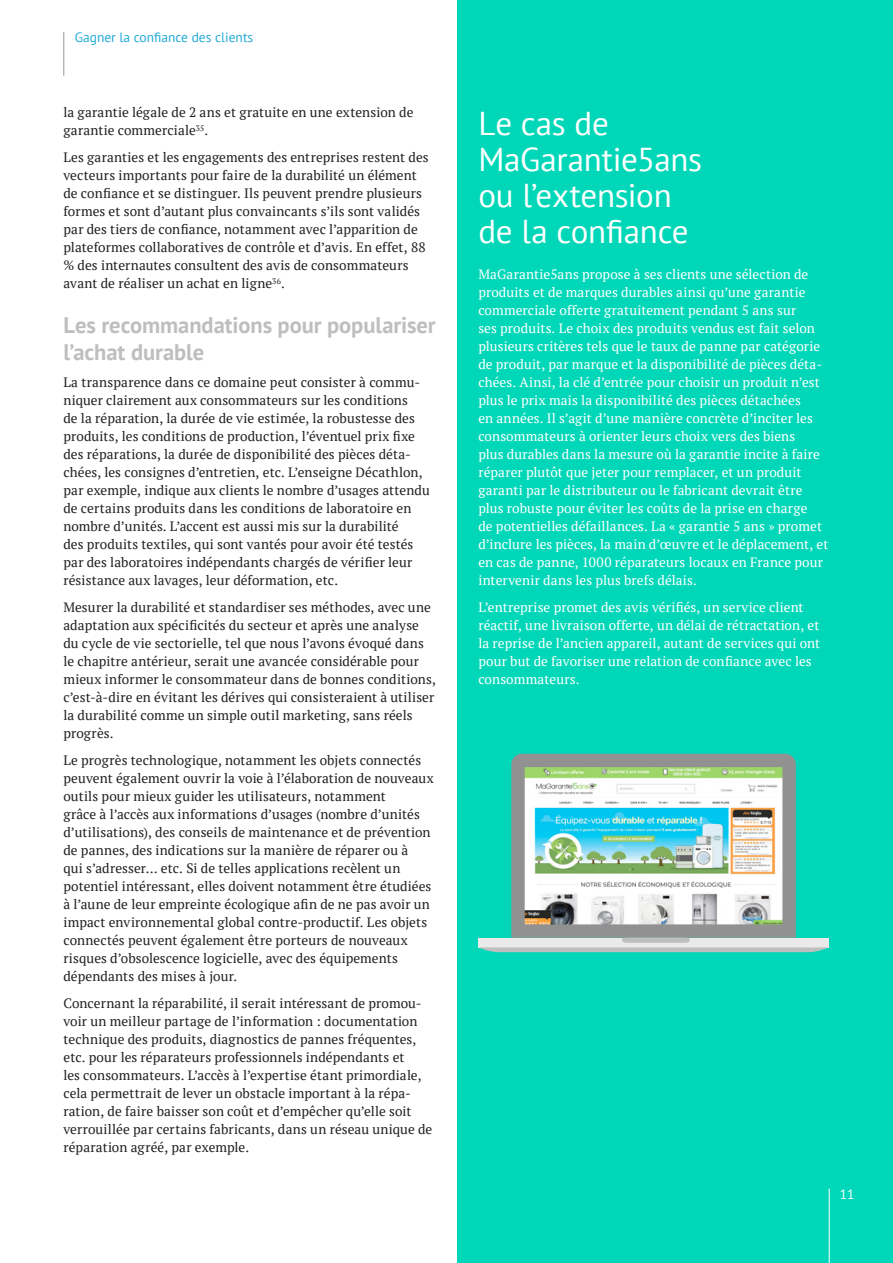
<style>
.page{position:relative;width:893px;height:1263px;background:#fff}
.page>*{position:absolute;margin:0;border:0;box-sizing:border-box;transform-origin:0 0}
.t1{font:33px/36px "PT Sans";letter-spacing:-.01em;color:#fff}
.t2{font:700 22.5px/27px "PT Sans";letter-spacing:-.005em;color:#bcbec0}
.t3{font:13.5px/18px "PT Serif";letter-spacing:.005em;color:#231f20}
.t4{font:13.5px/18px "PT Serif";letter-spacing:.005em;color:#fff}
.t5{font:13.5px "PT Sans";color:#1fa9d8}
.t6{font:13.5px "PT Sans";color:#fff}
</style>
<div class="page">
<div style="left:457px;top:0;width:436px;height:1263px;background:#00d7b8"></div>
<svg style="left:511px;top:754px;width:285px;height:184px;background:#b1cbc4"></svg>
<svg style="left:478px;top:938px;width:351px;height:14px;background:#d6d9d9"></svg>
<hr style="left:63px;top:32px;width:1px;height:44px;background:#949698">
<hr style="left:829px;top:1188px;width:1px;height:75px;background:#fff">
<p class="t5" style="left:75px;top:29px;width:180px">Gagner la confiance des clients</p>
<p class="t3" style="left:63px;top:103px;width:352px">la garantie légale de 2 ans et gratuite en une extension de garantie commerciale<sup>35</sup>.</p>
<p class="t3" style="left:63px;top:148px;width:367px">Les garanties et les engagements des entreprises restent des vecteurs importants pour faire de la durabilité un élément de confiance et se distinguer. Ils peuvent prendre plusieurs formes et sont d’autant plus convaincants s’ils sont validés par des tiers de confiance, notamment avec l’apparition de plateformes collaboratives de contrôle et d’avis. En effet, 88 % des internautes consultent des avis de consommateurs avant de réaliser un achat en ligne<sup>36</sup>.</p>
<h2 class="t2" style="left:63px;top:311px;width:374px">Les recommandations pour populariser l’achat durable</h2>
<p class="t3" style="left:63px;top:373px;width:368px">La transparence dans ce domaine peut consister à commu&shy;niquer clairement aux consommateurs sur les conditions<br>de la réparation, la durée de vie estimée, la robustesse des produits, les conditions de production, l’éventuel prix fixe des réparations, la durée de disponibilité des pièces déta&shy;chées, les consignes d’entretien, etc. L’enseigne Décathlon, par exemple, indique aux clients le nombre d’usages attendu de certains produits dans les conditions de laboratoire en nombre d’unités. L’accent est aussi mis sur la durabilité<br>des produits textiles, qui sont vantés pour avoir été testés par des laboratoires indépendants chargés de vérifier leur résistance aux lavages, leur déformation, etc.</p>
<p class="t3" style="left:63px;top:598px;width:374px">Mesurer la durabilité et standardiser ses méthodes, avec une adaptation aux spécificités du secteur et après une analyse du cycle de vie sectorielle, tel que nous l’avons évoqué dans le chapitre antérieur, serait une avancée considérable pour mieux informer le consommateur dans de bonnes conditions, c’est-à-dire en évitant les dérives qui consisteraient à utiliser la durabilité comme un simple outil marketing, sans réels progrès.</p>
<p class="t3" style="left:63px;top:751px;width:372px">Le progrès technologique, notamment les objets connectés peuvent également ouvrir la voie à l’élaboration de nouveaux outils pour mieux guider les utilisateurs, notamment<br>grâce à l’accès aux informations d’usages (nombre d’unités d’utilisations), des conseils de maintenance et de prévention de pannes, des indications sur la manière de réparer ou à<br>qui s’adresser… etc. Si de telles applications recèlent un potentiel intéressant, elles doivent notamment être étudiées à l’aune de leur empreinte écologique afin de ne pas avoir un impact environnemental global contre-productif. Les objets connectés peuvent également être porteurs de nouveaux risques d’obsolescence logicielle, avec des équipements dépendants des mises à jour.</p>
<p class="t3" style="left:63px;top:994px;width:370px">Concernant la réparabilité, il serait intéressant de promou&shy;voir un meilleur partage de l’information : documentation technique des produits, diagnostics de pannes fréquentes, etc. pour les réparateurs professionnels indépendants et<br>les consommateurs. L’accès à l’expertise étant primordiale, cela permettrait de lever un obstacle important à la répa&shy;ration, de faire baisser son coût et d’empêcher qu’elle soit verrouillée par certains fabricants, dans un réseau unique de réparation agréé, par exemple.</p>
<h1 class="t1" style="left:478px;top:105px;width:225px">Le cas de<br>MaGarantie5ans ou l’extension de la confiance</h1>
<p class="t4" style="left:478px;top:265px;width:351px">MaGarantie5ans propose à ses clients une sélection de produits et de marques durables ainsi qu’une garantie commerciale offerte gratuitement pendant 5 ans sur<br>ses produits. Le choix des produits vendus est fait selon plusieurs critères tels que le taux de panne par catégorie de produit, par marque et la disponibilité de pièces déta&shy;chées. Ainsi, la clé d’entrée pour choisir un produit n’est plus le prix mais la disponibilité des pièces détachées<br>en années. Il s’agit d’une manière concrète d’inciter les consommateurs à orienter leurs choix vers des biens<br>plus durables dans la mesure où la garantie incite à faire réparer plutôt que jeter pour remplacer, et un produit garanti par le distributeur ou le fabricant devrait être plus robuste pour éviter les coûts de la prise en charge<br>de potentielles défaillances. La « garantie 5 ans » promet d’inclure les pièces, la main d’œuvre et le déplacement, et en cas de panne, 1000 réparateurs locaux en France pour intervenir dans les plus brefs délais.</p>
<p class="t4" style="left:478px;top:598px;width:343px">L’entreprise promet des avis vérifiés, un service client réactif, une livraison offerte, un délai de rétractation, et la reprise de l’ancien appareil, autant de services qui ont pour but de favoriser une relation de confiance avec les consommateurs.</p>
<p class="t6" style="left:840px;top:1185px;width:16px">11</p>
</div>
